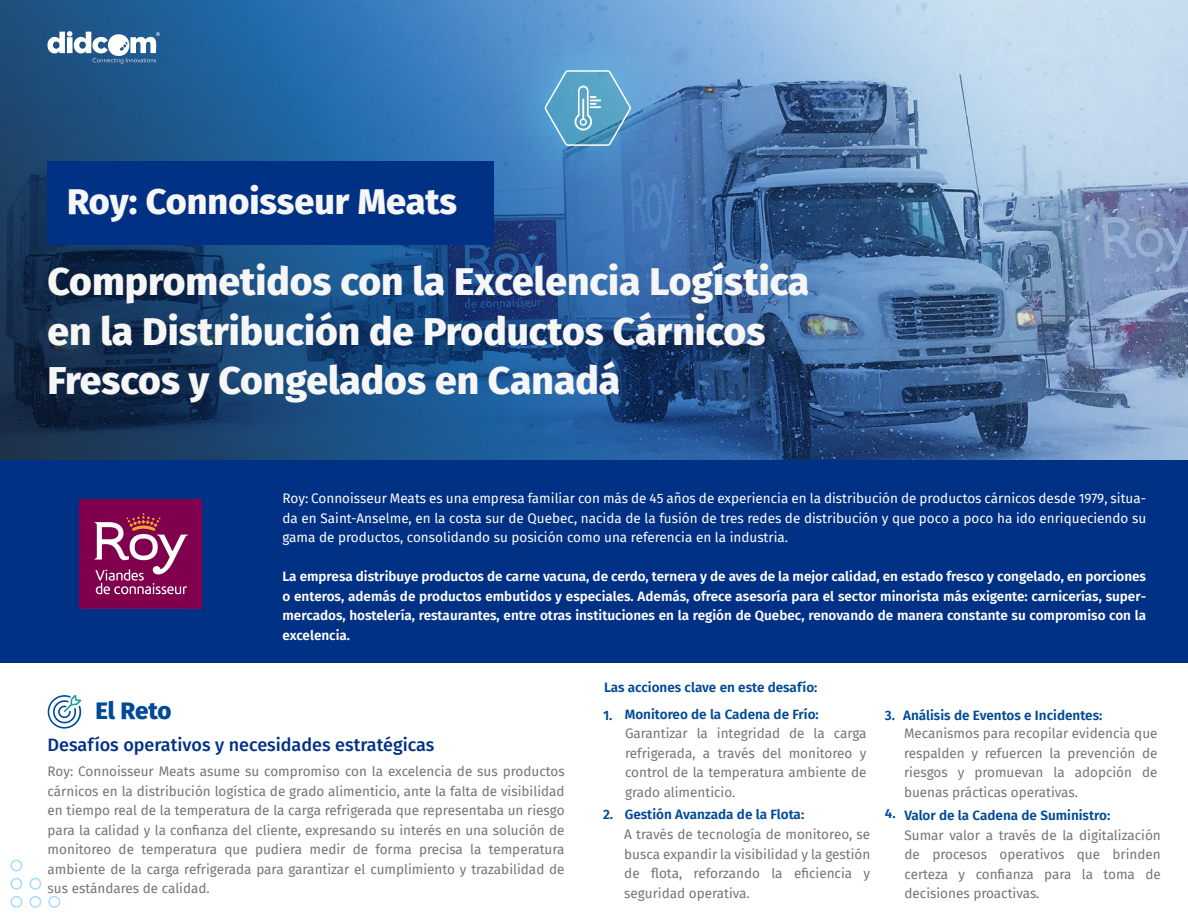
<style>
.page{position:relative;width:1188px;height:918px;background:#fff}
.page>*{position:absolute;margin:0;border:0;box-sizing:border-box;transform-origin:0 0}
.t1{font:800 39px/49.5px "Fira Sans";color:#f6f6f6}
.t2{font:800 36px "Fira Sans";color:#f6f6f6}
.t3{font:800 24px "Fira Sans";letter-spacing:-.01em;color:#004a95}
.t4{font:500 18px "Fira Sans";color:#003185}
.t5{font:13.5px/19.5px "Fira Sans";color:#747575;text-align:justify}
.t6{font:600 13.5px/19.5px "Fira Sans";color:#fff;text-align:justify}
.t7{font:13.5px/19.5px "Fira Sans";color:#fff;text-align:justify}
.t8{font:600 13.5px "Fira Sans";color:#004a95}
</style>
<div class="page">
<img style="left:0;top:0;width:1188px;height:460px">
<div style="left:0;top:460px;width:1188px;height:202px;background:#003185"></div>
<svg style="left:47px;top:31px;width:113px;height:33px"></svg>
<div style="left:47px;top:162px;width:447px;height:83px;background:#003185"></div>
<div style="left:10px;top:896px;width:12px;height:12px;border:2px solid #a8dbff;border-radius:50%"></div>
<div style="left:29px;top:896px;width:12px;height:12px;border:2px solid #a8dbff;border-radius:50%"></div>
<div style="left:48px;top:896px;width:12px;height:12px;border:2px solid #a8dbff;border-radius:50%"></div>
<div style="left:29px;top:878px;width:12px;height:12px;border:2px solid #a8dbff;border-radius:50%"></div>
<div style="left:10px;top:860px;width:12px;height:12px;border:2px solid #a8dbff;border-radius:50%"></div>
<div style="left:10px;top:878px;width:12px;height:12px;border:2px solid #a8dbff;border-radius:50%"></div>
<svg style="left:48px;top:695px;width:34px;height:34px"></svg>
<img style="left:472px;top:0;width:232px;height:223px">
<img style="left:494px;top:19px;width:188px;height:178px">
<svg style="left:510px;top:32px;width:155px;height:152px;background:#5896ca"></svg>
<img style="left:80px;top:500px;width:122px;height:109px">
<h2 class="t2" style="left:67px;top:170px;width:392px">Roy: Connoisseur Meats</h2>
<h1 class="t1" style="left:47px;top:254px;width:763px">Comprometidos con la Excelencia Logística en la Distribución de Productos Cárnicos<br>Frescos y Congelados en Canadá</h1>
<p class="t7" style="left:283px;top:489px;width:865px">Roy: Connoisseur Meats es una empresa familiar con más de 45 años de experiencia en la distribución de productos cárnicos desde 1979, situa&shy;da en Saint-Anselme, en la costa sur de Quebec, nacida de la fusión de tres redes de distribución y que poco a poco ha ido enriqueciendo su gama de productos, consolidando su posición como una referencia en la industria.</p>
<p class="t6" style="left:283px;top:566px;width:865px">La empresa distribuye productos de carne vacuna, de cerdo, ternera y de aves de la mejor calidad, en estado fresco y congelado, en porciones o enteros, además de productos embutidos y especiales. Además, ofrece asesoría para el sector minorista más exigente: carnicerías, super&shy;mercados, hostelería, restaurantes, entre otras instituciones en la región de Quebec, renovando de manera constante su compromiso con la excelencia.</p>
<h3 class="t3" style="left:96px;top:690px;width:77px">El Reto</h3>
<h3 class="t4" style="left:48px;top:731px;width:388px">Desafíos operativos y necesidades estratégicas</h3>
<p class="t5" style="left:48px;top:762px;width:519px">Roy: Connoisseur Meats asume su compromiso con la excelencia de sus productos cárnicos en la distribución logística de grado alimenticio, ante la falta de visibilidad en tiempo real de la temperatura de la carga refrigerada que representaba un riesgo para la calidad y la confianza del cliente, expresando su interés en una solución de monitoreo de temperatura que pudiera medir de forma precisa la temperatura ambiente de la carga refrigerada para garantizar el cumplimiento y trazabilidad de sus estándares de calidad.</p>
<p class="t8" style="left:604px;top:676px;width:215px">Las acciones clave en este desafío:</p>
<p class="t8" style="left:603px;top:704px;width:217px">1. Monitoreo de la Cadena de Frío:</p>
<p class="t8" style="left:885px;top:704px;width:12px">3.</p>
<p class="t8" style="left:903px;top:704px;width:201px">Análisis de Eventos e Incidentes:</p>
<p class="t5" style="left:625px;top:724px;width:243px">Garantizar la integridad de la carga refrigerada, a través del monitoreo y control de la temperatura ambiente de grado alimenticio.</p>
<p class="t5" style="left:624px;top:825px;width:248px">A través de tecnología de monitoreo, se busca expandir la visibilidad y la gestión de flota, reforzando la eficiencia y seguridad operativa.</p>
<p class="t8" style="left:625px;top:803px;width:181px">Gestión Avanzada de la Flota:</p>
<p class="t8" style="left:603px;top:803px;width:12px">2.</p>
<p class="t8" style="left:885px;top:803px;width:12px">4.</p>
<p class="t5" style="left:904px;top:724px;width:255px">Mecanismos para recopilar evidencia que respalden y refuercen la prevención de riesgos y promuevan la adopción de buenas prácticas operativas.</p>
<p class="t5" style="left:905px;top:825px;width:258px">Sumar valor a través de la digitalización de procesos operativos que brinden certeza y confianza para la toma de decisiones proactivas.</p>
<p class="t8" style="left:904px;top:804px;width:207px">Valor de la Cadena de Suministro:</p>
</div>
